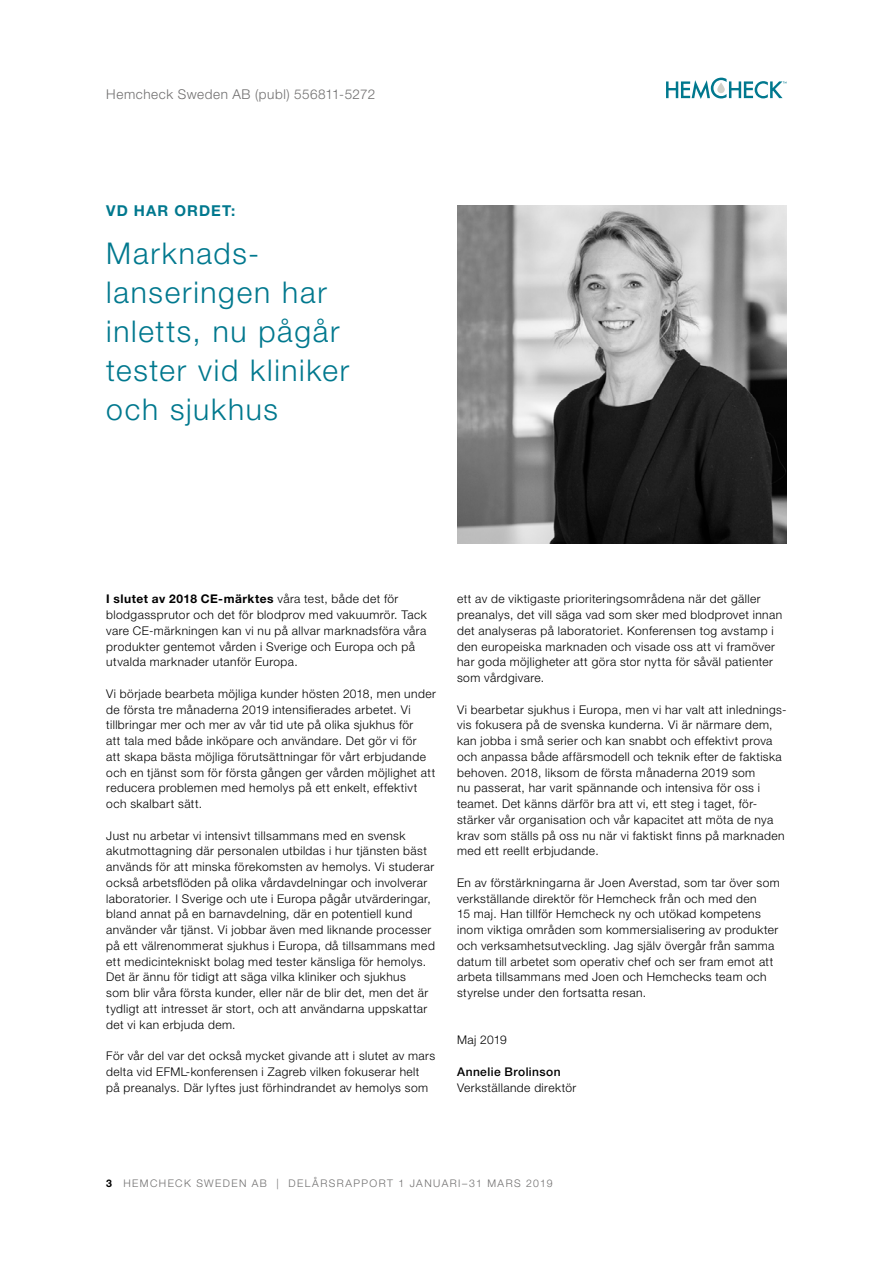
<style>
.page{position:relative;width:893px;height:1263px;background:#fff}
.page>*{position:absolute;margin:0;border:0;box-sizing:border-box;transform-origin:0 0}
.t1{font:300 30px/39px "Helvetica Neue LT Std";letter-spacing:.055em;color:#00788e}
.t2{font:700 15px "Helvetica Neue LT Std";letter-spacing:.075em;color:#00788e}
.t3{font:300 13.5px "Helvetica Neue LT Std";letter-spacing:.04em;color:#706f6f}
.t4{font:300 12px/15.8px "Helvetica Neue LT Std";letter-spacing:.035em;color:#000}
.t5{font:500 12px "Helvetica Neue LT Std";letter-spacing:.035em;color:#000}
.t6{font:300 10.5px "Helvetica Neue LT Std";letter-spacing:.135em;color:#706f6f}
.s1{font-weight:700}
.s2{font-weight:700;color:#000}
</style>
<div class="page">
<svg style="left:666px;top:78px;width:121px;height:21px"></svg>
<img style="left:457px;top:206px;width:330px;height:337px">
<p class="t3" style="left:106px;top:86px;width:270px">Hemcheck Sweden AB (publ) 556811-5272</p>
<p class="t2" style="left:106px;top:202px;width:130px">VD HAR ORDET:</p>
<h1 class="t1" style="left:106px;top:234px;width:245px">Marknads&shy;lanseringen har inletts, nu pågår tester vid kliniker och sjukhus</h1>
<p class="t4" style="left:106px;top:591px;width:322px"><span class="s1">I slutet av 2018 CE-märktes</span> våra test, både det för blodgassprutor och det för blodprov med vakuumrör. Tack vare CE-märkningen kan vi nu på allvar marknadsföra våra produkter gentemot vården i Sverige och Europa och på utvalda marknader utanför Europa.</p>
<p class="t4" style="left:106px;top:685px;width:331px">Vi började bearbeta möjliga kunder hösten 2018, men under de första tre månaderna 2019 intensifierades arbetet. Vi tillbringar mer och mer av vår tid ute på olika sjukhus för<br>att tala med både inköpare och användare. Det gör vi för<br>att skapa bästa möjliga förutsättningar för vårt erbjudande och en tjänst som för första gången ger vården möjlighet att reducera problemen med hemolys på ett enkelt, effektivt och skalbart sätt.</p>
<p class="t4" style="left:106px;top:827px;width:330px">Just nu arbetar vi intensivt tillsammans med en svensk akutmottagning där personalen utbildas i hur tjänsten bäst används för att minska förekomsten av hemolys. Vi studerar också arbetsflöden på olika vårdavdelningar och involverar laboratorier. I Sverige och ute i Europa pågår utvärderingar, bland annat på en barnavdelning, där en potentiell kund använder vår tjänst. Vi jobbar även med liknande processer på ett välrenommerat sjukhus i Europa, då tillsammans med ett medicintekniskt bolag med tester känsliga för hemolys.<br>Det är ännu för tidigt att säga vilka kliniker och sjukhus<br>som blir våra första kunder, eller när de blir det, men det är tydligt att intresset är stort, och att användarna uppskattar det vi kan erbjuda dem.</p>
<p class="t4" style="left:106px;top:1048px;width:330px">För vår del var det också mycket givande att i slutet av mars delta vid EFML-konferensen i Zagreb vilken fokuserar helt på preanalys. Där lyftes just förhindrandet av hemolys som</p>
<p class="t4" style="left:457px;top:591px;width:327px">ett av de viktigaste prioriteringsområdena när det gäller preanalys, det vill säga vad som sker med blodprovet innan det analyseras på laboratoriet. Konferensen tog avstamp i den europeiska marknaden och visade oss att vi framöver har goda möjligheter att göra stor nytta för såväl patienter som vårdgivare.</p>
<p class="t4" style="left:457px;top:701px;width:330px">Vi bearbetar sjukhus i Europa, men vi har valt att inlednings&shy;vis fokusera på de svenska kunderna. Vi är närmare dem, kan jobba i små serier och kan snabbt och effektivt prova och anpassa både affärsmodell och teknik efter de faktiska behoven. 2018, liksom de första månaderna 2019 som<br>nu passerat, har varit spännande och intensiva för oss i teamet. Det känns därför bra att vi, ett steg i taget, för&shy;stärker vår organisation och vår kapacitet att möta de nya krav som ställs på oss nu när vi faktiskt finns på marknaden med ett reellt erbjudande.</p>
<p class="t4" style="left:457px;top:874px;width:324px">En av förstärkningarna är Joen Averstad, som tar över som verkställande direktör för Hemcheck från och med den<br>15 maj. Han tillför Hemcheck ny och utökad kompetens inom viktiga områden som kommersialisering av produkter och verksamhetsutveckling. Jag själv övergår från samma datum till arbetet som operativ chef och ser fram emot att arbeta tillsammans med Joen och Hemchecks team och styrelse under den fortsatta resan.</p>
<p class="t4" style="left:457px;top:1032px;width:51px">Maj 2019</p>
<p class="t5" style="left:457px;top:1064px;width:105px">Annelie Brolinson</p>
<p class="t4" style="left:457px;top:1079px;width:121px">Verkställande direktör</p>
<p class="t6" style="left:106px;top:1176px;width:448px"><span class="s2">3</span> HEMCHECK SWEDEN AB | DELÅRSRAPPORT 1 JANUARI–31 MARS 2019</p>
</div>
